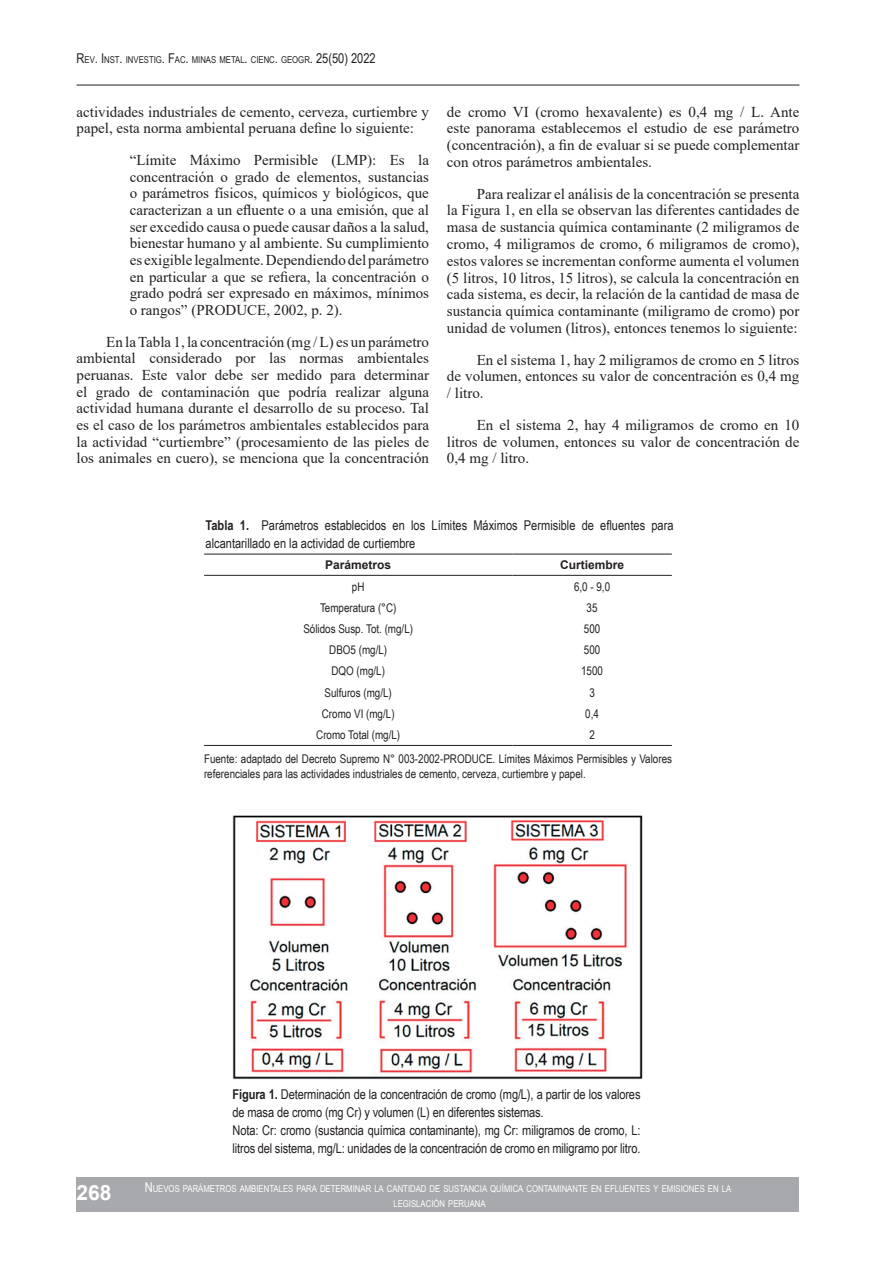
<style>
.page{position:relative;width:893px;height:1263px;background:#fff}
.page>*{position:absolute;margin:0;border:0;box-sizing:border-box;transform-origin:0 0}
.t1{font:700 21px "Arial";color:#fff}
.t2{font:15px/16.6px "Times New Roman";color:#231f20;text-align:justify}
.t3{font:13.5px/18px "Arial Narrow";letter-spacing:-.01em;color:#231f20}
.t4{font:12px/24.3px "Arial Narrow";color:#231f20}
.t5{font:700 12px "Arial";color:#231f20}
.t6{font:9.45px/15px "Arial Narrow";color:#fff;text-align:center}
.t7{font:9.45px "Arial Narrow";color:#231f20}
.s1{font-size:13.5px}
.s2{font-weight:700}
</style>
<div class="page">
<div style="left:77px;top:1178px;width:722px;height:34px;background:#a8a9ad"></div>
<hr style="left:77px;top:85px;width:722px;height:1px;background:#231f20">
<hr style="left:204px;top:554px;width:308px;height:1px;background:#231f20">
<hr style="left:512px;top:554px;width:160px;height:1px;background:#231f20">
<hr style="left:204px;top:575px;width:308px;height:1px;background:#231f20">
<hr style="left:512px;top:575px;width:160px;height:1px;background:#231f20">
<hr style="left:204px;top:745px;width:308px;height:1px;background:#231f20">
<hr style="left:512px;top:745px;width:160px;height:1px;background:#231f20">
<img style="left:232px;top:815px;width:411px;height:265px">
<p class="t7" style="left:77px;top:53px;width:301px"><span class="s1">R</span>EV<span class="s1">. I</span> NST<span class="s1">.</span> INVESTIG<span class="s1">. F</span>AC<span class="s1">.</span> MINAS METAL<span class="s1">.</span> CIENC<span class="s1">.</span> GEOGR<span class="s1">. 25(50) 2022</span></p>
<p class="t2" style="left:77px;top:103px;width:354px">actividades industriales de cemento, cerveza, curtiembre y papel, esta norma ambiental peruana define lo siguiente:</p>
<p class="t2" style="left:130px;top:151px;width:301px">“Límite Máximo Permisible (LMP): Es la concentración o grado de elementos, sustancias o parámetros físicos, químicos y biológicos, que caracterizan a un efluente o a una emisión, que al ser excedido causa o puede causar daños a la salud, bienestar humano y al ambiente. Su cumplimiento es exigible legalmente. Dependiendo del parámetro en particular a que se refiera, la concentración o grado podrá ser expresado en máximos, mínimos o rangos” (PRODUCE, 2002, p. 2).</p>
<p class="t2" style="left:77px;top:333px;width:354px;text-indent:30px">En la Tabla 1, la concentración (mg / L) es un parámetro ambiental considerado por las normas ambientales peruanas. Este valor debe ser medido para determinar el grado de contaminación que podría realizar alguna actividad humana durante el desarrollo de su proceso. Tal es el caso de los parámetros ambientales establecidos para la actividad “curtiembre” (procesamiento de las pieles de los animales en cuero), se menciona que la concentración</p>
<p class="t2" style="left:447px;top:103px;width:354px">de cromo VI (cromo hexavalente) es 0,4 mg / L. Ante este panorama establecemos el estudio de ese parámetro (concentración), a fin de evaluar si se puede complementar con otros parámetros ambientales.</p>
<p class="t2" style="left:447px;top:185px;width:354px;text-indent:30px">Para realizar el análisis de la concentración se presenta la Figura 1, en ella se observan las diferentes cantidades de masa de sustancia química contaminante (2 miligramos de cromo, 4 miligramos de cromo, 6 miligramos de cromo), estos valores se incrementan conforme aumenta el volumen (5 litros, 10 litros, 15 litros), se calcula la concentración en cada sistema, es decir, la relación de la cantidad de masa de sustancia química contaminante (miligramo de cromo) por unidad de volumen (litros), entonces tenemos lo siguiente:</p>
<p class="t2" style="left:447px;top:351px;width:354px;text-indent:30px">En el sistema 1, hay 2 miligramos de cromo en 5 litros de volumen, entonces su valor de concentración es 0,4 mg / litro.</p>
<p class="t2" style="left:447px;top:416px;width:354px;text-indent:30px">En el sistema 2, hay 4 miligramos de cromo en 10 litros de volumen, entonces su valor de concentración de 0,4 mg / litro.</p>
<p class="t3" style="left:206px;top:515px;width:469px"><span class="s2">Tabla 1.</span> Parámetros establecidos en los Límites Máximos Permisible de efluentes para alcantarillado en la actividad de curtiembre</p>
<p class="t5" style="left:325px;top:556px;width:68px">Parámetros</p>
<p class="t5" style="left:560px;top:556px;width:66px">Curtiembre</p>
<p class="t4" style="left:352px;top:574px;width:14px">pH</p>
<p class="t4" style="left:574px;top:574px;width:38px">6,0 - 9,0</p>
<p class="t4" style="left:320px;top:595px;width:78px">Temperatura (°C)</p>
<p class="t4" style="left:587px;top:595px;width:12px">35</p>
<p class="t4" style="left:303px;top:616px;width:111px">Sólidos Susp. Tot. (mg/L)</p>
<p class="t4" style="left:584px;top:616px;width:18px">500</p>
<p class="t4" style="left:329px;top:637px;width:59px">DBO5 (mg/L)</p>
<p class="t4" style="left:584px;top:637px;width:18px">500</p>
<p class="t4" style="left:331px;top:658px;width:55px">DQO (mg/L)</p>
<p class="t4" style="left:581px;top:658px;width:23px">1500</p>
<p class="t4" style="left:325px;top:680px;width:69px">Sulfuros (mg/L)</p>
<p class="t4" style="left:589px;top:680px;width:7px">3</p>
<p class="t4" style="left:322px;top:701px;width:74px">Cromo VI (mg/L)</p>
<p class="t4" style="left:585px;top:701px;width:15px">0,4</p>
<p class="t4" style="left:316px;top:722px;width:86px">Cromo Total (mg/L)</p>
<p class="t4" style="left:204px;top:722px;width:469px;text-indent:385px">2<br>Fuente: adaptado del Decreto Supremo N° 003-2002-PRODUCE. Límites Máximos Permisibles y Valores</p>
<p class="t4" style="left:204px;top:761px;width:383px">referenciales para las actividades industriales de cemento, cerveza, curtiembre y papel.</p>
<h1 class="t1" style="left:77px;top:1178px;width:37px">268</h1>
<p class="t3" style="left:233px;top:1085px;width:409px"><span class="s2">Figura 1.</span> Determinación de la concentración de cromo (mg/L), a partir de los valores de masa de cromo (mg Cr) y volumen (L) en diferentes sistemas.<br>Nota: Cr: cromo (sustancia química contaminante), mg Cr: miligramos de cromo, L: litros del sistema, mg/L: unidades de la concentración de cromo en miligramo por litro.</p>
<p class="t6" style="left:145px;top:1181px;width:588px"><span class="s1">N</span>UEVOS PARÁMETROS AMBIENTALES PARA DETERMINAR LA CANTIDAD DE SUSTANCIA QUÍMICA CONTAMINANTE EN EFLUENTES Y EMISIONES EN LA<br>LEGISLACIÓN PERUANA</p>
</div>
